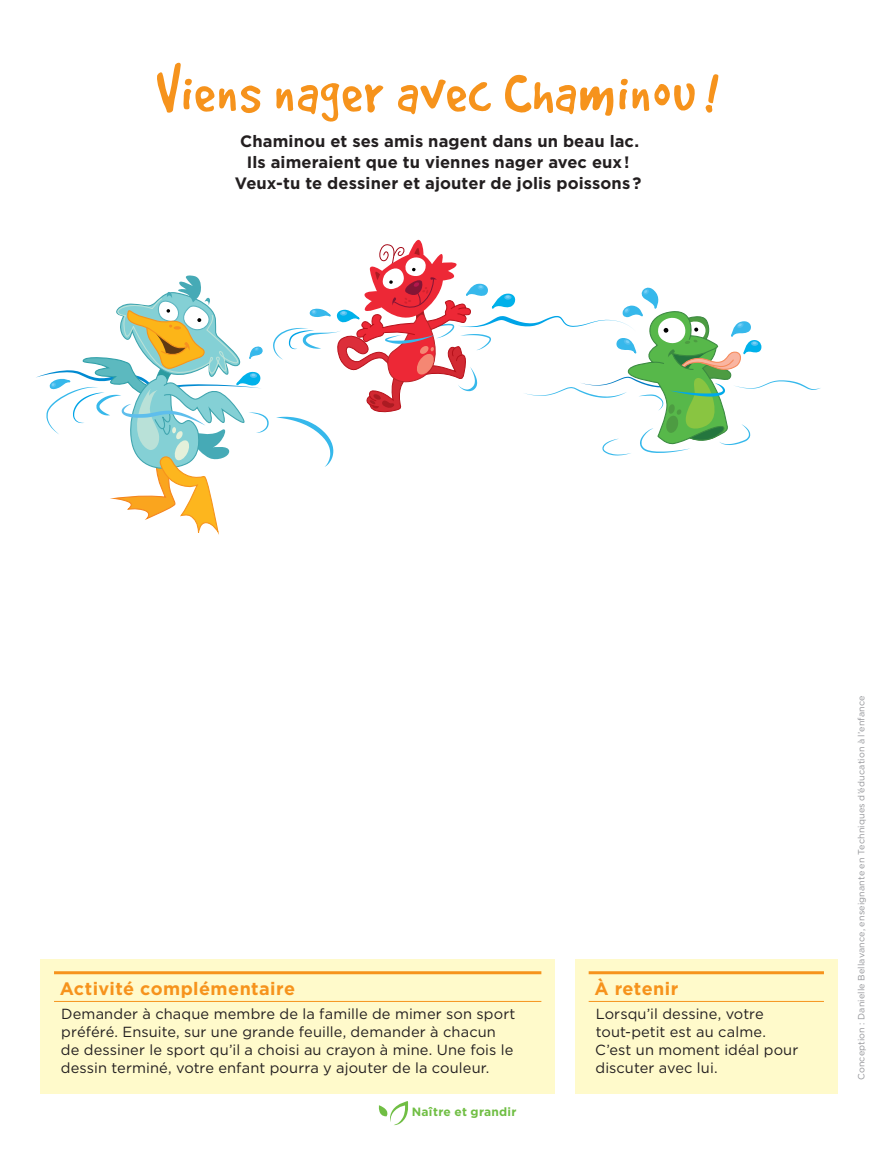
<style>
.page{position:relative;width:878px;height:1161px;background:#fff}
.page>*{position:absolute;margin:0;border:0;box-sizing:border-box;transform-origin:0 0}
.titre_de_page{font:60px "Good Dog";letter-spacing:.03em;color:#f6931c}
.sous-sou-titre_à{font:700 18px "Gotham";letter-spacing:.025em;color:#f6931c}
.instructions{font:700 16.5px/21px "Gotham";letter-spacing:.005em;color:#231f20;text-align:center}
.t1{font:14.7px/18px "Gotham";letter-spacing:.005em;color:#231f20}
.t2{font:700 12px "Gotham";letter-spacing:.02em;color:#70be44}
.t3{font:9px "Gotham";letter-spacing:.015em;color:#939498}
.s1{font-size:78px}
</style>
<div class="page">
<svg style="left:378px;top:1101px;width:31px;height:25px"></svg>
<div style="left:575px;top:959px;width:262px;height:135px;background:#fffacb"></div>
<hr style="left:588px;top:971px;width:236px;height:3px;background:#f6931c">
<hr style="left:588px;top:1001px;width:236px;height:1px;background:#f6931c">
<div style="left:40px;top:959px;width:515px;height:135px;background:#fffacb"></div>
<hr style="left:54px;top:971px;width:487px;height:3px;background:#f6931c">
<hr style="left:54px;top:1001px;width:487px;height:1px;background:#f6931c">
<svg style="left:36px;top:240px;width:785px;height:295px"></svg>
<p class="titre_de_page" style="left:156px;top:62px;width:563px"><span class="s1">V</span>iens nager avec <span class="s1">C</span>haminou!</p>
<p class="instructions" style="left:235px;top:130px;width:408px">Chaminou et ses amis nagent dans un beau lac.<br>Ils aimeraient que tu viennes nager avec eux!<br>Veux-tu te dessiner et ajouter de jolis poissons?</p>
<p class="sous-sou-titre_à" style="left:60px;top:978px;width:237px">Activité complémentaire</p>
<p class="t1" style="left:61px;top:1005px;width:456px">Demander à chaque membre de la famille de mimer son sport préféré. Ensuite, sur une grande feuille, demander à chacun de dessiner le sport qu’il a choisi au crayon à mine. Une fois le dessin terminé, votre enfant pourra y ajouter de la couleur.</p>
<p class="t2" style="left:412px;top:1105px;width:106px">Naître et grandir</p>
<p class="sous-sou-titre_à" style="left:594px;top:978px;width:85px">À retenir</p>
<p class="t1" style="left:595px;top:1005px;width:205px">Lorsqu’il dessine, votre tout-petit est au calme.<br>C’est un moment idéal pour discuter avec lui.</p>
<p class="t3" style="left:856px;top:1080px;width:386px;rotate:-90deg">Conception : Danielle Bellavance, enseignante en Techniques d’éducation à l’enfance</p>
</div>
